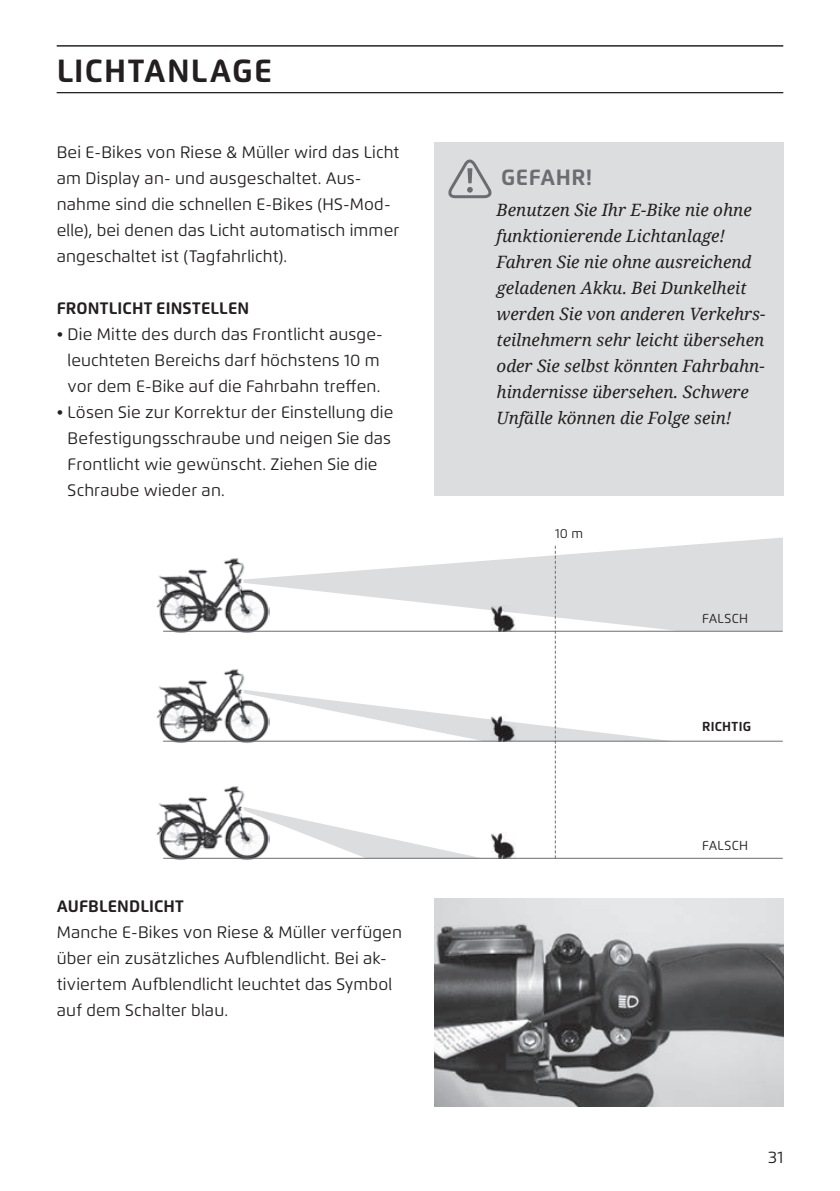
<style>
.page{position:relative;width:840px;height:1191px;background:#fff}
.page>*{position:absolute;margin:0;border:0;box-sizing:border-box;transform-origin:0 0}
.t1{font:700 32px "Flexo";letter-spacing:.04em;color:#231f20}
.t2{font:700 22px "Flexo";letter-spacing:.02em;color:#6c6d70}
.t3{font:italic 17px/26px "Droid Serif";color:#231f20}
.t4{font:16.6px/26px "Flexo";letter-spacing:.01em;color:#231f20}
.t5{font:700 16.6px "Flexo";letter-spacing:.01em;color:#231f20}
.t6{font:13px "Flexo";letter-spacing:.025em;color:#231f20}
.t7{font:700 13px "Flexo";letter-spacing:.015em;color:#231f20}
</style>
<div class="page">
<hr style="left:57px;top:92px;width:725px;height:1px;background:#231f20">
<hr style="left:57px;top:45px;width:725px;height:1px;background:#231f20">
<div style="left:434px;top:142px;width:348px;height:354px;background:#dcdddf"></div>
<svg style="left:448px;top:159px;width:44px;height:40px"></svg>
<svg style="left:555px;top:537px;width:227px;height:93px;background:#e0e1e3"></svg>
<img style="left:156px;top:558px;width:87px;height:75px">
<img style="left:156px;top:669px;width:87px;height:74px">
<img style="left:156px;top:786px;width:113px;height:74px">
<svg style="left:243px;top:546px;width:429px;height:311px"></svg>
<hr style="left:163px;top:630px;width:619px;height:1px;background:#6c6d70">
<hr style="left:163px;top:740px;width:619px;height:1px;background:#6c6d70">
<hr style="left:163px;top:857px;width:619px;height:1px;background:#6c6d70">
<img style="left:490px;top:715px;width:25px;height:26px">
<img style="left:490px;top:605px;width:25px;height:26px">
<img style="left:490px;top:832px;width:25px;height:26px">
<img style="left:434px;top:898px;width:348px;height:208px">
<h1 class="t1" style="left:57px;top:51px;width:217px">LICHTANLAGE</h1>
<p class="t4" style="left:57px;top:139px;width:344px">Bei E-Bikes von Riese &amp; Müller wird das Licht am Display an- und ausgeschaltet. Aus&shy;nahme sind die schnellen E-Bikes (HS-Mod&shy;elle), bei denen das Licht automatisch immer angeschaltet ist (Tagfahrlicht).</p>
<p class="t5" style="left:57px;top:298px;width:194px">FRONTLICHT EINSTELLEN</p>
<p class="t4" style="left:57px;top:321px;width:327px;text-align:center">• Die Mitte des durch das Frontlicht ausge&shy;leuchteten Bereichs darf höchstens 10 m vor dem E-Bike auf die Fahrbahn treffen.</p>
<p class="t4" style="left:68px;top:399px;width:327px;text-indent:-11px">• Lösen Sie zur Korrektur der Einstellung die Befestigungsschraube und neigen Sie das Frontlicht wie gewünscht. Ziehen Sie die Schraube wieder an.</p>
<p class="t5" style="left:57px;top:896px;width:129px">AUFBLENDLICHT</p>
<p class="t4" style="left:57px;top:919px;width:346px">Manche E-Bikes von Riese &amp; Müller verfügen über ein zusätzliches Aufblendlicht. Bei ak&shy;tiviertem Aufblendlicht leuchtet das Symbol auf dem Schalter blau.</p>
<h2 class="t2" style="left:501px;top:164px;width:93px">GEFAHR!</h2>
<p class="t3" style="left:496px;top:197px;width:270px">Benutzen Sie Ihr E-Bike nie ohne funktionierende Lichtanlage!<br>Fahren Sie nie ohne ausreichend geladenen Akku. Bei Dunkelheit werden Sie von anderen Verkehrs&shy;teilnehmern sehr leicht übersehen oder Sie selbst könnten Fahrbahn&shy;hindernisse übersehen. Schwere<br>Unfälle können die Folge sein!</p>
<p class="t6" style="left:554px;top:525px;width:30px">10 m</p>
<p class="t6" style="left:701px;top:611px;width:47px">FALSCH</p>
<p class="t7" style="left:701px;top:718px;width:50px">RICHTIG</p>
<p class="t6" style="left:701px;top:837px;width:47px">FALSCH</p>
<p class="t4" style="left:767px;top:1143px;width:17px">31</p>
</div>
